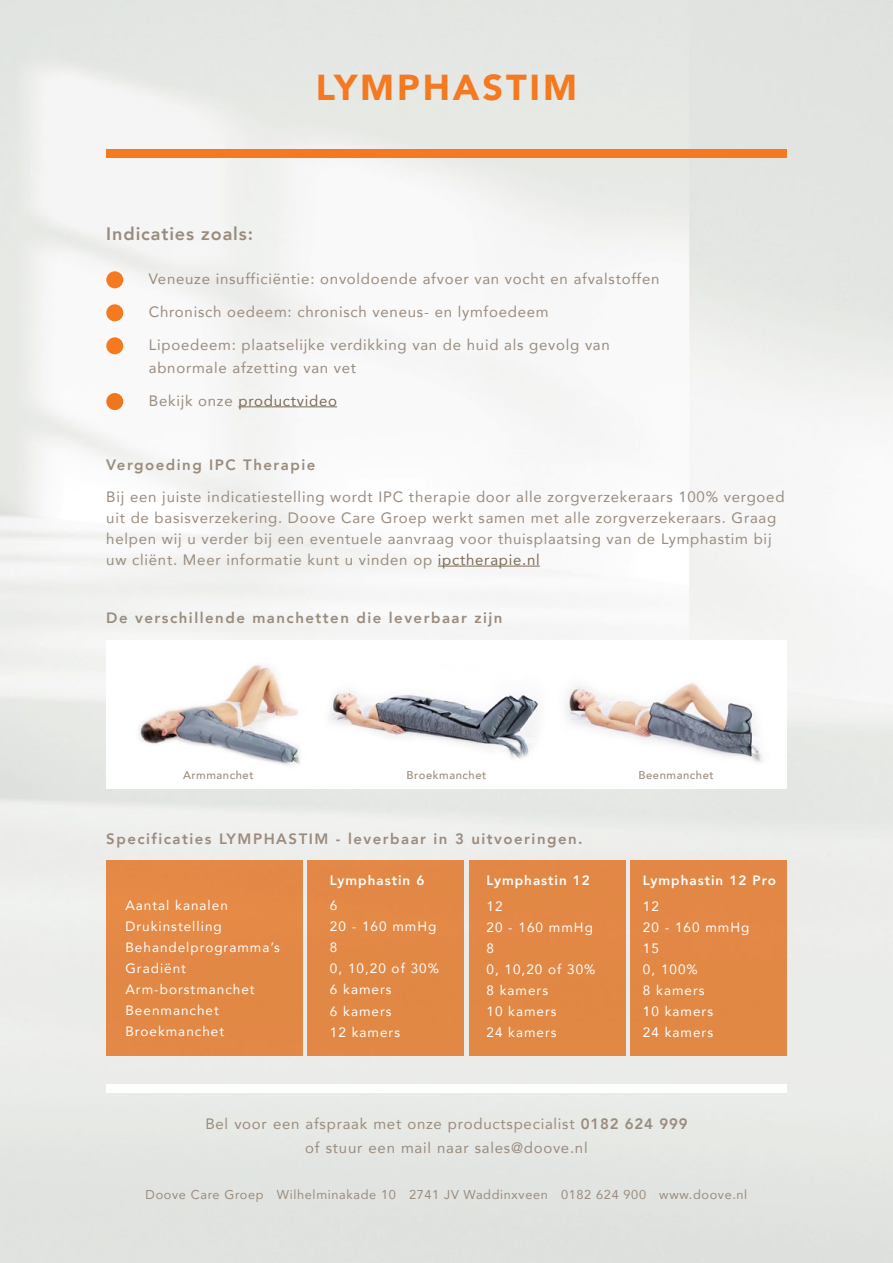
<style>
.page{position:relative;width:893px;height:1263px;background:#fff}
.page>*{position:absolute;margin:0;border:0;box-sizing:border-box;transform-origin:0 0}
.t1{font:900 36px "Avenir";letter-spacing:.08em;color:#f47920}
.t2{font:800 18px "Avenir";letter-spacing:.05em;color:#9a8b7d}
.t3{font:15px/21px "Avenir";letter-spacing:.05em;color:#9a8b7d}
.t4{font:800 15px "Avenir";letter-spacing:.1em;color:#9a8b7d}
.t5{font:15px "Avenir";letter-spacing:.05em;color:#7c6a55}
.t6{font:13.5px/21px "Avenir";letter-spacing:.075em;color:#fff}
.t7{font:800 13.5px "Avenir";letter-spacing:.075em;color:#fff}
.t8{font:12.75px "Avenir";letter-spacing:.05em;color:#9a8b7d}
.t9{font:500 11.25px "Avenir";color:#9a8b7d}
.s1{color:#9a8b7d}
.s2{color:#7c6a55}
.s3{font-weight:800}
</style>
<div class="page">
<img style="left:0;top:0;width:893px;height:1263px">
<div style="left:106px;top:149px;width:681px;height:8px;background:#f47920"></div>
<div style="left:106px;top:1084px;width:681px;height:9px;background:#fff"></div>
<div style="left:106px;top:861px;width:197px;height:195px;background:#e38846"></div>
<div style="left:307px;top:861px;width:157px;height:195px;background:#e28845"></div>
<div style="left:469px;top:861px;width:156px;height:195px;background:#e18845"></div>
<div style="left:630px;top:861px;width:157px;height:195px;background:#e18845"></div>
<hr style="left:238px;top:406px;width:99px;height:1px;background:#7c6a55">
<div style="left:106px;top:271px;width:17px;height:17px;background:#f47920;border-radius:50%"></div>
<div style="left:106px;top:304px;width:17px;height:17px;background:#f47920;border-radius:50%"></div>
<div style="left:106px;top:337px;width:17px;height:17px;background:#f47920;border-radius:50%"></div>
<hr style="left:438px;top:566px;width:102px;height:1px;background:#7c6a55">
<div style="left:106px;top:640px;width:681px;height:149px;background:#fff"></div>
<img style="left:329px;top:691px;width:211px;height:68px">
<img style="left:138px;top:664px;width:163px;height:102px">
<img style="left:566px;top:683px;width:197px;height:79px">
<div style="left:106px;top:393px;width:17px;height:17px;background:#f47920;border-radius:50%"></div>
<h1 class="t1" style="left:316px;top:56px;width:214px">LYMPHAstim</h1>
<p class="t2" style="left:106px;top:220px;width:148px">Indicaties zoals:</p>
<p class="t3" style="left:149px;top:268px;width:512px">Veneuze insufficiëntie: onvoldoende afvoer van vocht en afvalstoffen</p>
<p class="t3" style="left:149px;top:301px;width:401px">Chronisch oedeem: chronisch veneus- en lymfoedeem</p>
<p class="t3" style="left:149px;top:333px;width:462px;line-height:22.5px">Lipoedeem: plaatselijke verdikking van de huid als gevolg van abnormale afzetting van vet</p>
<p class="t5" style="left:149px;top:388px;width:190px"><span class="s1">Bekijk onze</span> productvideo</p>
<p class="t4" style="left:106px;top:454px;width:211px">Vergoeding IPC Therapie</p>
<p class="t3" style="left:106px;top:486px;width:680px">Bij een juiste indicatiestelling wordt IPC therapie door alle zorgverzekeraars 100% vergoed uit de basisverzekering. Doove Care Groep werkt samen met alle zorgverzekeraars. Graag helpen wij u verder bij een eventuele aanvraag voor thuisplaatsing van de Lymphastim bij uw cliënt. Meer informatie kunt u vinden op <span class="s2">ipctherapie.nl</span></p>
<p class="t4" style="left:106px;top:606px;width:398px">De verschillende manchetten die leverbaar zijn</p>
<p class="t9" style="left:183px;top:765px;width:72px">Armmanchet</p>
<p class="t9" style="left:407px;top:765px;width:81px">Broekmanchet</p>
<p class="t9" style="left:638px;top:765px;width:77px">Beenmanchet</p>
<p class="t4" style="left:106px;top:827px;width:478px">Specificaties LYMPHAstim - leverbaar in 3 uitvoeringen.</p>
<p class="t6" style="left:125px;top:895px;width:156px">Aantal kanalen<br>Drukinstelling<br>Behandelprogramma’s<br>Gradiënt<br>Arm-borstmanchet<br>Beenmanchet<br>Broekmanchet</p>
<p class="t7" style="left:330px;top:870px;width:96px">Lymphastin 6</p>
<p class="t6" style="left:330px;top:895px;width:110px">6<br>20 - 160 mmHg<br>8<br>0, 10,20 of 30%<br>6 kamers<br>6 kamers<br>12 kamers</p>
<p class="t7" style="left:486px;top:870px;width:105px">Lymphastin 12</p>
<p class="t6" style="left:486px;top:895px;width:110px">12<br>20 - 160 mmHg<br>8<br>0, 10,20 of 30%<br>8 kamers<br>10 kamers<br>24 kamers</p>
<p class="t7" style="left:643px;top:870px;width:134px">Lymphastin 12 Pro</p>
<p class="t6" style="left:643px;top:895px;width:108px">12<br>20 - 160 mmHg<br>15<br>0, 100%<br>8 kamers<br>10 kamers<br>24 kamers</p>
<p class="t3" style="left:205px;top:1111px;width:484px;line-height:24px;text-align:center">Bel voor een afspraak met onze productspecialist <span class="s3">0182 624 999 </span>of stuur een mail naar sales@doove.nl</p>
<p class="t8" style="left:146px;top:1184px;width:603px">Doove Care Groep Wilhelminakade 10 2741 JV Waddinxveen 0182 624 900 www.doove.nl</p>
</div>
